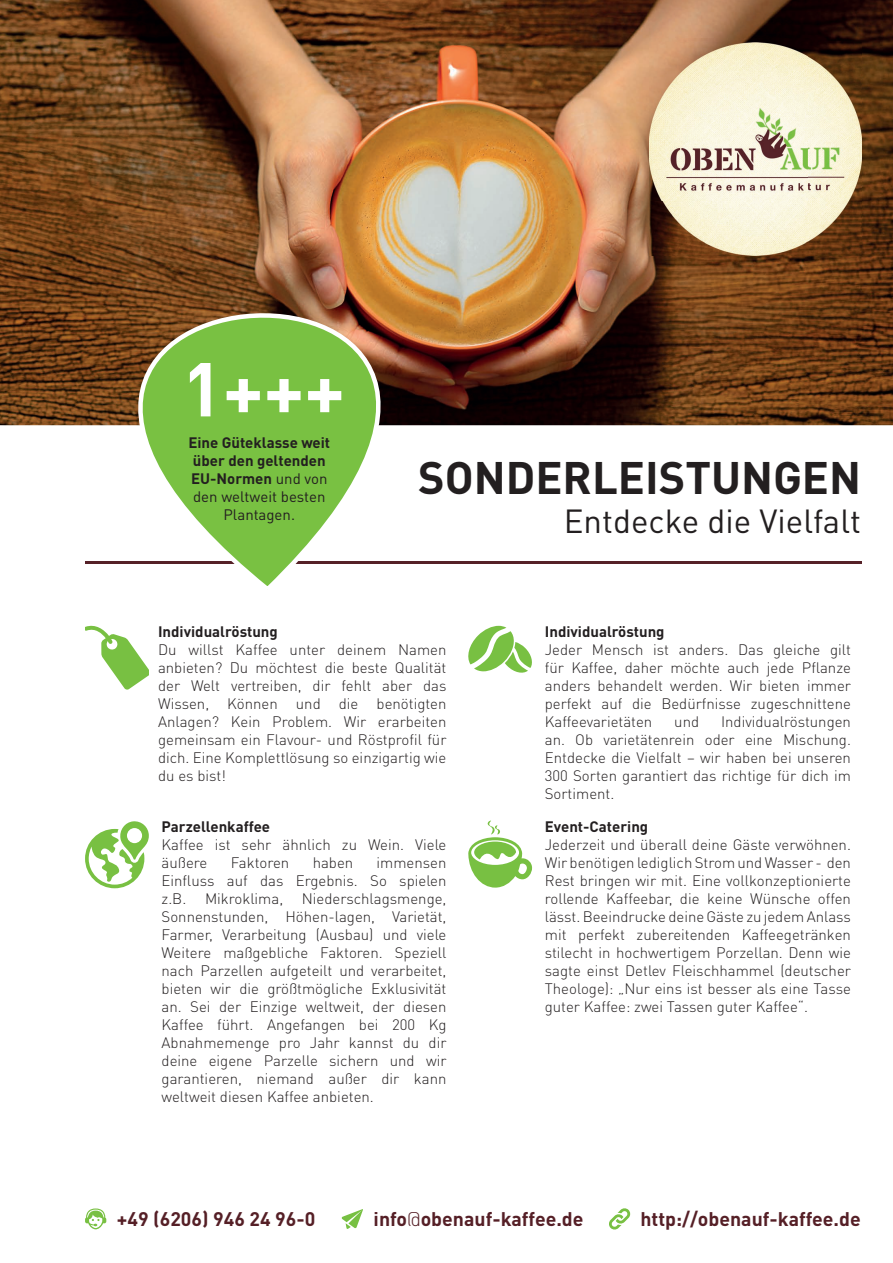
<style>
.page{position:relative;width:893px;height:1263px;background:#fff}
.page>*{position:absolute;margin:0;border:0;box-sizing:border-box;transform-origin:0 0}
.t1{font:700 75px "DIN Pro";color:#fff}
.t2{font:700 45px "DIN Pro";color:#231f20}
.t3{font:33px "DIN Pro";color:#231f20}
.t4{font:700 19.5px "DIN Pro";color:#551f26}
.t5{font:300 15px/18px "DIN Pro";color:#231f20;text-align:justify}
.t6{font:700 15px/18px "DIN Pro";color:#231f20;text-align:center}
.s1{font-weight:400}
.s2{font-weight:300}
</style>
<div class="page">
<img style="left:0;top:0;width:893px;height:425px">
<img style="left:649px;top:43px;width:213px;height:212px">
<svg style="left:468px;top:820px;width:64px;height:68px"></svg>
<svg style="left:85px;top:821px;width:64px;height:67px"></svg>
<svg style="left:468px;top:626px;width:64px;height:47px"></svg>
<hr style="left:85px;top:561px;width:776px;height:2px;background:#562128">
<svg style="left:85px;top:1208px;width:21px;height:21px"></svg>
<svg style="left:342px;top:1209px;width:21px;height:20px"></svg>
<svg style="left:609px;top:1208px;width:21px;height:21px"></svg>
<svg style="left:86px;top:626px;width:63px;height:64px"></svg>
<img style="left:0;top:206px;width:663px;height:380px">
<h1 class="t1" style="left:182px;top:338px;width:164px">1+++</h1>
<p class="t6" style="left:188px;top:433px;width:143px">Eine Güteklasse weit über den geltenden<br>EU-Normen <span class="s1">und von den weltweit besten<br>Plantagen.</span></p>
<h2 class="t2" style="left:418px;top:447px;width:444px">SONDERLEISTUNGEN</h2>
<h3 class="t3" style="left:564px;top:499px;width:299px">Entdecke die Vielfalt</h3>
<p class="t6" style="left:158px;top:622px;width:121px">Individualröstung</p>
<p class="t5" style="left:158px;top:640px;width:290px">Du willst Kaffee unter deinem Namen anbieten? Du möchtest die beste Qualität der Welt vertreiben, dir fehlt aber das Wissen, Können und die benötigten Anlagen? Kein Problem. Wir erarbeiten gemeinsam ein Flavour- und Röstprofil für dich. Eine Komplettlösung so einzigartig wie du es bist!</p>
<p class="t6" style="left:162px;top:817px;width:110px">Parzellenkaffee</p>
<p class="t5" style="left:162px;top:835px;width:286px">Kaffee ist sehr ähnlich zu Wein. Viele äußere</p>
<p class="t5" style="left:162px;top:853px;width:286px;text-indent:215px">immensen Einfluss auf das Ergebnis. So spielen z.B. Mikroklima, Niederschlagsmenge, Sonnenstunden, Höhen-lagen, Varietät, Farmer, Verarbeitung (Ausbau) und viele Weitere maßgebliche Faktoren. Speziell nach Parzellen aufgeteilt und verarbeitet, bieten wir die größtmögliche Exklusivität an. Sei der Einzige weltweit, der diesen Kaffee führt. Angefangen bei 200 Kg Abnahmemenge pro Jahr kannst du dir deine eigene Parzelle sichern und wir garantieren, niemand außer dir kann weltweit diesen Kaffee anbieten.</p>
<p class="t5" style="left:231px;top:853px;width:60px">Faktoren</p>
<p class="t5" style="left:313px;top:853px;width:42px">haben</p>
<p class="t6" style="left:545px;top:622px;width:121px">Individualröstung</p>
<p class="t5" style="left:545px;top:640px;width:308px">Jeder Mensch ist anders. Das gleiche gilt für Kaffee, daher möchte auch jede Pflanze anders behandelt werden. Wir bieten immer perfekt auf die Bedürfnisse zugeschnittene Kaffeevarietäten</p>
<p class="t5" style="left:545px;top:712px;width:308px;text-indent:176px">Individualröstungen an. Ob varietätenrein oder eine Mischung.<br>Entdecke die Vielfalt – wir haben bei unseren 300 Sorten garantiert das richtige für dich im Sortiment.</p>
<p class="t6" style="left:545px;top:817px;width:105px">Event-Catering</p>
<p class="t5" style="left:545px;top:835px;width:308px">Jederzeit und überall deine Gäste verwöhnen.<br>Wir benötigen lediglich Strom und Wasser - den Rest bringen wir mit. Eine vollkonzeptionierte rollende Kaffeebar, die keine Wünsche offen lässt. Beeindrucke deine Gäste zu jedem Anlass mit perfekt zubereitenden Kaffeegetränken stilecht in hochwertigem Porzellan. Denn wie sagte einst Detlev Fleischhammel (deutscher Theologe): „Nur eins ist besser als eine Tasse guter Kaffee: zwei Tassen guter Kaffee“.</p>
<p class="t5" style="left:674px;top:712px;width:26px">und</p>
<h3 class="t4" style="left:117px;top:1205px;width:200px">+49 (6206) 946 24 96-0</h3>
<h3 class="t4" style="left:374px;top:1205px;width:211px">info<span class="s2">@</span>obenauf-kaffee.de</h3>
<h3 class="t4" style="left:640px;top:1205px;width:222px">http://obenauf-kaffee.de</h3>
</div>
